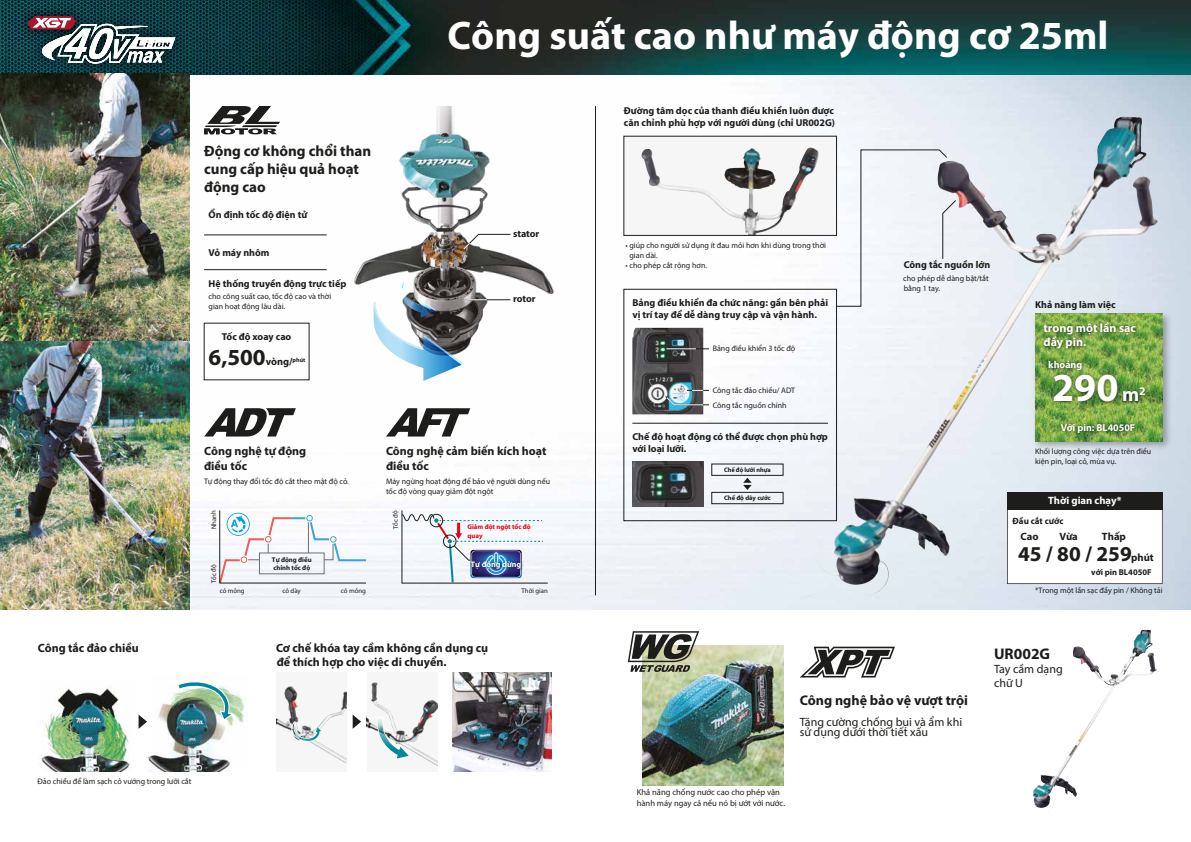
<style>
.page{position:relative;width:1191px;height:842px;background:#fff}
.page>*{position:absolute;margin:0;border:0;box-sizing:border-box;transform-origin:0 0}
.t1{font:700 40px "Myriad Pro";color:#fff}
.t2{font:700 23px "Myriad Pro";color:#1d1d1b}
.t3{font:700 21.2px "Myriad Pro";color:#1d1d1b}
.t4{font:700 15.5px "Myriad Pro";color:#1d1d1b}
.t5{font:700 15px/18px "Myriad Pro";color:#1d1d1b}
.t6{font:700 14px "Myriad Pro";color:#1d1d1b}
.t7{font:700 12px/14.4px "Myriad Pro";color:#1d1d1b}
.t8{font:12px/14.4px "Myriad Pro";color:#1d1d1b}
.t9{font:700 12px/14px "Myriad Pro";color:#fff}
.t10{font:700 10.6px "Myriad Pro";color:#1d1d1b}
.t11{font:700 10.6px "Myriad Pro";color:#fff}
.t12{font:700 10px/12px "Myriad Pro";color:#1d1d1b}
.t13{font:700 10px "Myriad Pro";color:#fff}
.t14{font:700 9px "Myriad Pro";color:#1d1d1b}
.t15{font:8.6px/10px "Myriad Pro";color:#1d1d1b}
.t16{font:700 8.5px "Myriad Pro";color:#1d1d1b}
.t17{font:700 8.1px "Myriad Pro";color:#fff}
.t18{font:8px/10px "Myriad Pro";color:#1d1d1b}
.t19{font:6.8px "Myriad Pro";color:#1d1d1b}
.t20{font:700 6.8px/8.5px "Myriad Pro";color:#1d1d1b}
.t21{font:700 6.8px/8.5px "Myriad Pro";color:#e30613}
.t22{font:700 6.5px "Myriad Pro";color:#1d1d1b;scale:.96 1}
.t23{font:700 6.5px "Myriad Pro";color:#1d1d1b}
.s1{font-size:10.4px}
.s2{font-size:6px}
.s3{font-size:20px}
</style>
<div class="page">
<img style="left:0;top:0;width:1191px;height:609px">
<img style="left:10px;top:0;width:183px;height:81px">
<svg style="left:27px;top:16px;width:148px;height:48px"></svg>
<img style="left:41px;top:687px;width:90px;height:84px">
<img style="left:148px;top:692px;width:97px;height:79px">
<img style="left:176px;top:682px;width:60px;height:40px">
<svg style="left:139px;top:715px;width:8px;height:14px"></svg>
<svg style="left:353px;top:715px;width:8px;height:14px"></svg>
<img style="left:1073px;top:630px;width:70px;height:49px">
<img style="left:937px;top:117px;width:184px;height:131px">
<div style="left:1007px;top:492px;width:155px;height:18px;background:#1d1d1b"></div>
<svg style="left:1007px;top:510px;width:155px;height:74px"></svg>
<img style="left:1029px;top:308px;width:145px;height:145px">
<img style="left:1035px;top:314px;width:127px;height:127px">
<img style="left:1044px;top:355px;width:42px;height:20px">
<img style="left:1047px;top:363px;width:103px;height:53px">
<img style="left:1039px;top:318px;width:119px;height:37px">
<img style="left:1056px;top:418px;width:85px;height:20px">
<div style="left:624px;top:136px;width:212px;height:99px;background:#f6f6f7"></div>
<img style="left:724px;top:148px;width:85px;height:67px">
<div style="left:623px;top:136px;width:213px;height:100px;border:1px solid #1d1d1b"></div>
<hr style="left:204px;top:235px;width:123px;height:1px;background:#1d1d1b">
<hr style="left:204px;top:269px;width:123px;height:1px;background:#1d1d1b">
<img style="left:642px;top:645px;width:141px;height:141px">
<img style="left:452px;top:672px;width:99px;height:99px">
<svg style="left:204px;top:408px;width:92px;height:28px"></svg>
<svg style="left:218px;top:510px;width:150px;height:75px"></svg>
<svg style="left:204px;top:106px;width:76px;height:28px"></svg>
<svg style="left:386px;top:408px;width:84px;height:28px"></svg>
<svg style="left:401px;top:510px;width:147px;height:75px"></svg>
<img style="left:466px;top:556px;width:60px;height:18px">
<svg style="left:628px;top:631px;width:71px;height:41px;background:#818175"></svg>
<img style="left:632px;top:328px;width:71px;height:86px">
<div style="left:623px;top:289px;width:213px;height:232px;border:1px solid #1d1d1b"></div>
<hr style="left:677px;top:349px;width:32px;height:1px;background:#1d1d1b">
<svg style="left:665px;top:390px;width:44px;height:15px"></svg>
<hr style="left:666px;top:349px;width:30px;height:1px;background:#fff">
<svg style="left:743px;top:478px;width:8px;height:12px"></svg>
<div style="left:711px;top:492px;width:72px;height:12px;border:1px solid #1d1d1b"></div>
<div style="left:711px;top:464px;width:72px;height:12px;border:1px solid #1d1d1b"></div>
<img style="left:632px;top:461px;width:71px;height:45px">
<hr style="left:632px;top:423px;width:196px;height:1px;background:#1d1d1b">
<img style="left:0;top:74px;width:190px;height:535px">
<img style="left:346px;top:106px;width:209px;height:272px">
<hr style="left:466px;top:299px;width:44px;height:1px;background:#1d1d1b">
<svg style="left:374px;top:278px;width:113px;height:103px"></svg>
<svg style="left:463px;top:234px;width:48px;height:16px"></svg>
<hr style="left:595px;top:106px;width:1px;height:489px;background:#1d1d1b">
<div style="left:367px;top:672px;width:71px;height:99px;background:#f6f6f6"></div>
<img style="left:367px;top:682px;width:71px;height:84px">
<svg style="left:375px;top:716px;width:35px;height:44px"></svg>
<div style="left:276px;top:672px;width:71px;height:99px;background:#f6f6f6"></div>
<img style="left:276px;top:686px;width:71px;height:76px">
<svg style="left:291px;top:721px;width:31px;height:20px"></svg>
<svg style="left:800px;top:647px;width:95px;height:30px"></svg>
<svg style="left:836px;top:149px;width:120px;height:158px"></svg>
<h1 class="t1" style="left:447px;top:9px;width:662px">Công suất cao như máy động cơ 25ml</h1>
<h3 class="t5" style="left:204px;top:142px;width:168px">Động cơ không chổi than cung cấp hiệu quả hoạt động cao</h3>
<p class="t12" style="left:209px;top:208px;width:100px">Ổn định tốc độ điện tử</p>
<p class="t12" style="left:209px;top:246px;width:62px">Vỏ máy nhôm</p>
<p class="t12" style="left:209px;top:277px;width:139px">Hệ thống truyền động trực tiếp</p>
<p class="t18" style="left:209px;top:291px;width:124px">cho công suất cao, tốc độ cao và thời gian hoạt động lâu dài.</p>
<h2 class="t2" style="left:209px;top:343px;width:98px">6,500<span class="s1">vòng/</span><span class="s2">phút</span></h2>
<p class="t12" style="left:222px;top:330px;width:71px">Tốc độ xoay cao</p>
<p class="t12" style="left:513px;top:227px;width:28px">stator</p>
<p class="t12" style="left:513px;top:293px;width:24px">rotor</p>
<h3 class="t7" style="left:204px;top:443px;width:104px">Công nghệ tự động điều tốc</h3>
<p class="t18" style="left:204px;top:477px;width:146px">Tự động thay đổi tốc độ cắt theo mật độ cỏ.</p>
<p class="t19" style="left:210px;top:529px;width:21px;rotate:-91deg">Nhanh</p>
<p class="t19" style="left:210px;top:583px;width:20px;rotate:-92deg">Tốc độ</p>
<p class="t20" style="left:272px;top:555px;width:41px">Tự động điều chỉnh tốc độ</p>
<p class="t19" style="left:220px;top:586px;width:27px">cỏ mỏng</p>
<p class="t19" style="left:282px;top:586px;width:20px">cỏ dày</p>
<p class="t19" style="left:341px;top:586px;width:27px">cỏ mỏng</p>
<h3 class="t7" style="left:386px;top:443px;width:162px">Công nghệ cảm biến kích hoạt điều tốc</h3>
<p class="t18" style="left:386px;top:477px;width:166px">Máy ngừng hoạt động để bảo vệ người dùng nếu tốc độ vòng quay giảm đột ngột</p>
<p class="t19" style="left:391px;top:529px;width:20px;rotate:-92deg">Tốc độ</p>
<p class="t21" style="left:467px;top:522px;width:65px">Giảm đột ngột tốc độ quay</p>
<p class="t17" style="left:471px;top:559px;width:52px">Tự động dừng</p>
<p class="t19" style="left:521px;top:586px;width:28px">Thời gian</p>
<h3 class="t7" style="left:38px;top:640px;width:102px">Công tắc đảo chiều</h3>
<h3 class="t7" style="left:276px;top:640px;width:214px">Cơ chế khóa tay cầm không cần dụng cụ để thích hợp cho việc di chuyển.</h3>
<p class="t18" style="left:38px;top:776px;width:155px">Đảo chiều để làm sạch cỏ vướng trong lưỡi cắt</p>
<p class="t12" style="left:624px;top:105px;width:213px">Đường tâm dọc của thanh điều khiển luôn được căn chỉnh phù hợp với người dùng (chỉ UR002G)</p>
<p class="t18" style="left:629px;top:240px;width:198px;text-indent:-4px">• giúp cho người sử dụng ít đau mỏi hơn khi dùng trong thời gian dài.</p>
<p class="t18" style="left:625px;top:260px;width:83px">• cho phép cắt rộng hơn.</p>
<p class="t12" style="left:632px;top:296px;width:197px">Bảng điều khiển đa chức năng: gần bên phải vị trí tay để dễ dàng truy cập và vận hành.</p>
<p class="t18" style="left:712px;top:344px;width:84px">Bảng điều khiển 3 tốc độ</p>
<p class="t18" style="left:712px;top:385px;width:84px">Công tắc đảo chiều/ ADT</p>
<p class="t18" style="left:712px;top:400px;width:75px">Công tắc nguồn chính</p>
<p class="t12" style="left:632px;top:430px;width:197px">Chế độ hoạt động có thể được chọn phù hợp với loại lưỡi.</p>
<p class="t22" style="left:724px;top:465px;width:50px">Chế độ lưỡi nhựa</p>
<p class="t23" style="left:724px;top:493px;width:48px">Chế độ dây cước</p>
<p class="t12" style="left:903px;top:259px;width:88px">Công tắc nguồn lớn</p>
<p class="t18" style="left:903px;top:273px;width:87px">cho phép dễ dàng bật/tắt bằng 1 tay.</p>
<p class="t12" style="left:1035px;top:299px;width:82px">Khả năng làm việc</p>
<h3 class="t9" style="left:1043px;top:321px;width:94px">trong một lần sạc đầy pin.</h3>
<p class="t13" style="left:1048px;top:358px;width:36px">khoảng</p>
<h1 class="t1" style="left:1052px;top:361px;width:95px">290 <span class="s3">m</span><sup>2</sup></h1>
<p class="t13" style="left:1060px;top:421px;width:76px">Với pin: BL4050F</p>
<p class="t18" style="left:1035px;top:446px;width:118px">Khối lượng công việc dựa trên điều kiện pin, loại cỏ, mùa vụ.</p>
<h3 class="t11" style="left:1048px;top:494px;width:75px">Thời gian chạy*</h3>
<h3 class="t3" style="left:1018px;top:540px;width:115px">45 / 80 / 259</h3>
<p class="t14" style="left:1012px;top:515px;width:52px">Đầu cắt cước</p>
<h3 class="t10" style="left:1020px;top:530px;width:20px">Cao</h3>
<h3 class="t10" style="left:1059px;top:530px;width:20px">Vừa</h3>
<h3 class="t10" style="left:1102px;top:530px;width:25px">Thấp</h3>
<h3 class="t10" style="left:1131px;top:550px;width:24px">phút</h3>
<p class="t16" style="left:1091px;top:566px;width:62px">với pin BL4050F</p>
<p class="t18" style="left:1035px;top:585px;width:129px">*Trong một lần sạc đầy pin / Không tải</p>
<h3 class="t4" style="left:994px;top:643px;width:58px">UR002G</h3>
<h3 class="t8" style="left:994px;top:661px;width:70px">Tay cầm dạng chữ U</h3>
<h3 class="t6" style="left:799px;top:691px;width:170px">Công nghệ bảo vệ vượt trội</h3>
<h3 class="t8" style="left:799px;top:716px;width:164px;line-height:10.7px">Tăng cường chống bụi và ẩm khi sử dụng dưới thời tiết xấu</h3>
<p class="t15" style="left:637px;top:787px;width:150px">Khả năng chống nước cao cho phép vận hành máy ngay cả nếu nó bị ướt với nước.</p>
</div>
